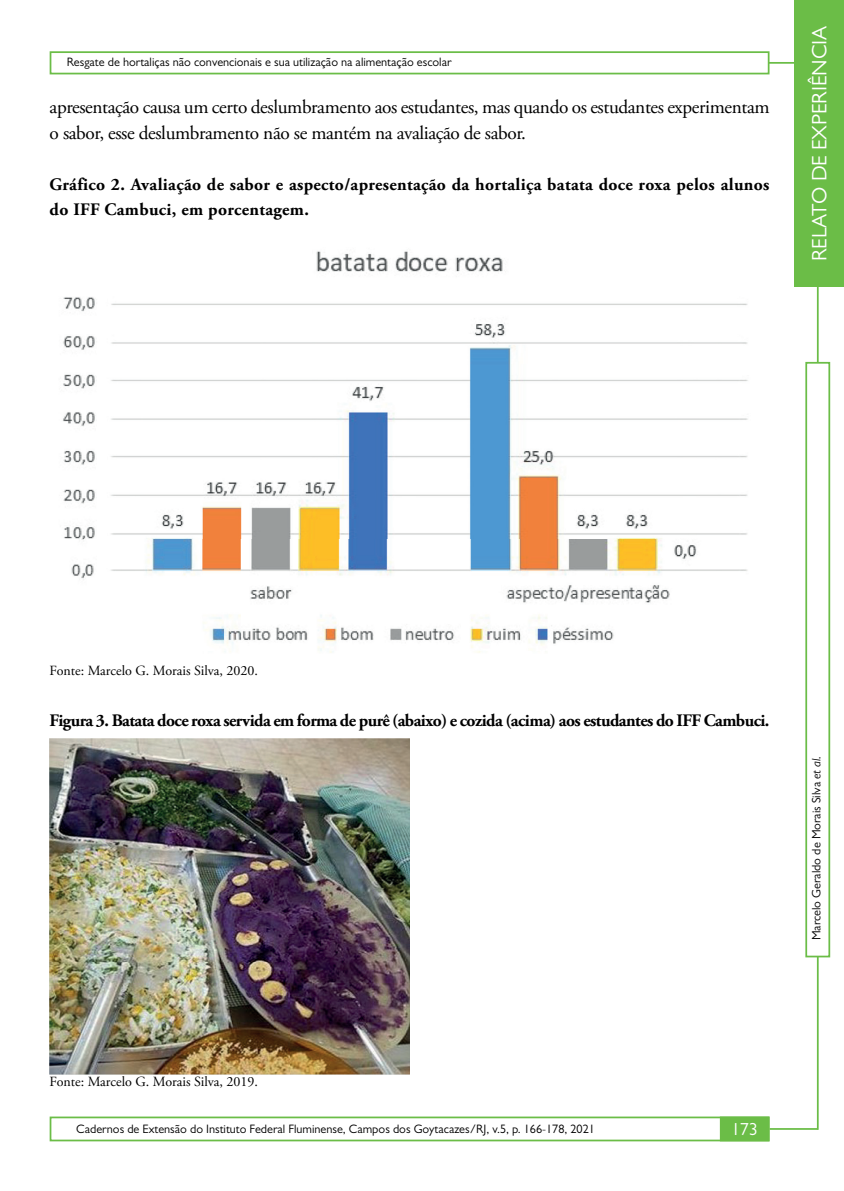
<style>
.page{position:relative;width:844px;height:1191px;background:#fff}
.page>*{position:absolute;margin:0;border:0;box-sizing:border-box;transform-origin:0 0}
.t1{font:21px "Gill Sans";color:#fff}
.t2{font:19.25px/26.2px "Adobe Garamond Pro";letter-spacing:-.02em;color:#000001}
.t3{font:700 17.5px/24.5px "Adobe Garamond Pro";letter-spacing:.02em;color:#000001}
.t4{font:700 17.5px "Adobe Garamond Pro";letter-spacing:-.03em;color:#000001}
.t5{font:17.5px "Gill Sans";color:#fff}
.t6{font:14px "Adobe Garamond Pro";color:#000001}
.t7{font:12.25px "Gill Sans";color:#000001}
.s1{font-style:italic}
</style>
<div class="page">
<hr style="left:768px;top:62px;width:48px;height:2px;background:#6bbd47">
<div style="left:50px;top:1116px;width:719px;height:25px;border:2px solid #6bbd47"></div>
<hr style="left:816px;top:189px;width:2px;height:940px;background:#6bbd47">
<hr style="left:769px;top:1128px;width:48px;height:1px;background:#6bbd47">
<div style="left:805px;top:362px;width:25px;height:595px;background:#fff;border:2px solid #6bbd47"></div>
<div style="left:719px;top:1116px;width:50px;height:25px;background:#6bbd47;border:2px solid #6bbd47"></div>
<div style="left:50px;top:51px;width:719px;height:23px;border:2px solid #6bbd47"></div>
<div style="left:794px;top:0;width:49px;height:286px;background:#6bbd47"></div>
<img style="left:63px;top:251px;width:685px;height:402px">
<img style="left:50px;top:739px;width:359px;height:335px">
<p class="t7" style="left:67px;top:55px;width:386px">Resgate de hortaliças não convencionais e sua utilização na alimentação escolar</p>
<h2 class="t2" style="left:50px;top:95px;width:721px">apresentação causa um certo deslumbramento aos estudantes, mas quando os estudantes experimentam o sabor, esse deslumbramento não se mantém na avaliação de sabor.</h2>
<h3 class="t3" style="left:50px;top:173px;width:721px">Gráfico 2. Avaliação de sabor e aspecto/apresentação da hortaliça batata doce roxa pelos alunos do IFF Cambuci, em porcentagem.</h3>
<h1 class="t1" style="left:807px;top:261px;width:237px;rotate:-90deg">RELATO DE EXPERIÊNCIA</h1>
<p class="t6" style="left:50px;top:662px;width:210px">Fonte: Marcelo G. Morais Silva, 2020.</p>
<h3 class="t4" style="left:50px;top:710px;width:721px">Figura 3. Batata doce roxa servida em forma de purê (abaixo) e cozida (acima) aos estudantes do IFF Cambuci.</h3>
<p class="t7" style="left:809px;top:940px;width:186px;rotate:-90deg">Marcelo Geraldo de Morais Silva <span class="s1">et al.</span></p>
<p class="t6" style="left:50px;top:1073px;width:210px">Fonte: Marcelo G. Morais Silva, 2019.</p>
<p class="t7" style="left:76px;top:1122px;width:520px">Cadernos de Extensão do Instituto Federal Fluminense, Campos dos Goytacazes/RJ, v.5, p. 166-178, 2021</p>
<h3 class="t5" style="left:731px;top:1119px;width:28px">173</h3>
</div>
